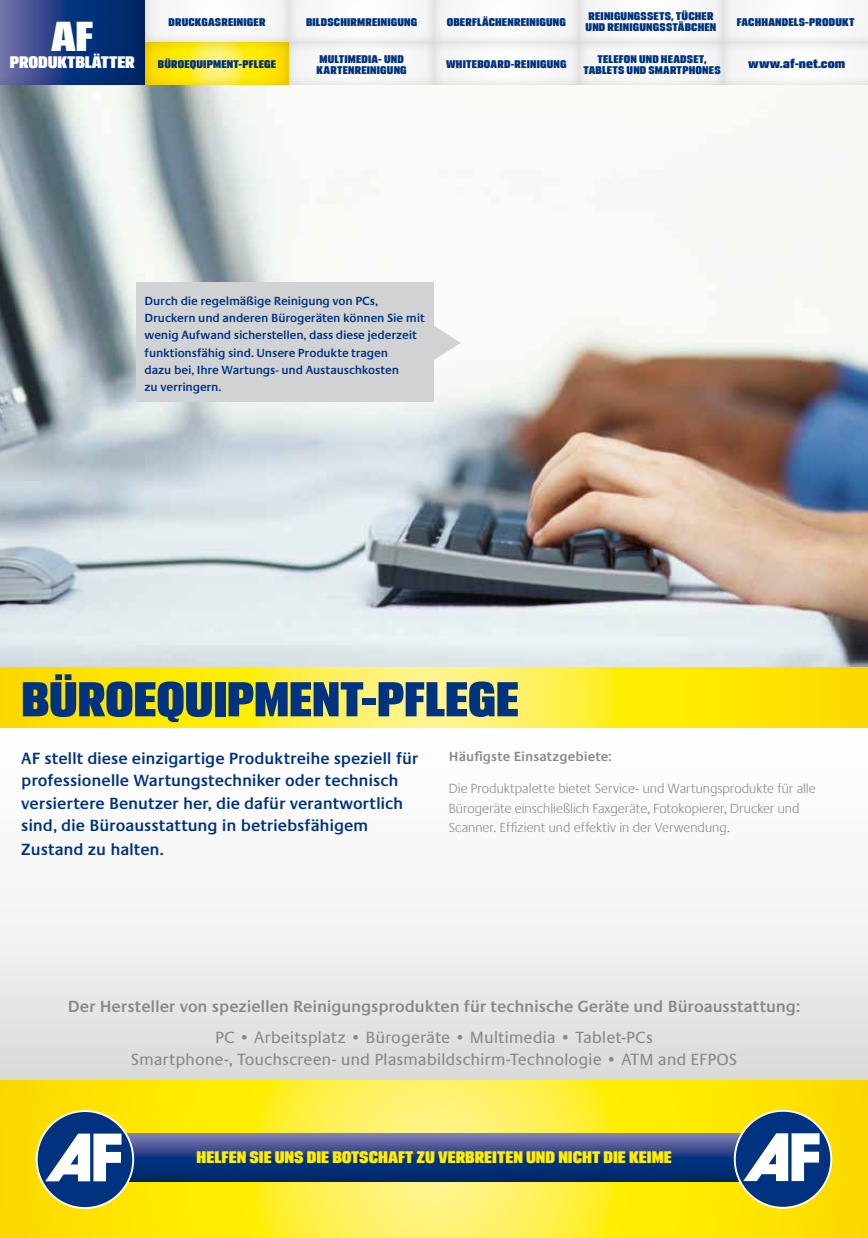
<style>
.page{position:relative;width:868px;height:1238px;background:#fff}
.page>*{position:absolute;margin:0;border:0;box-sizing:border-box;transform-origin:0 0}
.t1{font:52.5px "Breuer Headline";letter-spacing:-.005em;color:#00337f}
.t2{font:45px "Breuer Headline";color:#fff}
.t3{font:18px "Breuer Headline";color:#ffed00}
.t4{font:18px "Breuer Headline";letter-spacing:-.01em;color:#fff}
.t5{font:600 16.5px/22.5px "Praxis LT Pro";letter-spacing:-.005em;color:#00337f}
.t6{font:16.5px/22.5px "Praxis LT Pro";letter-spacing:-.005em;color:#87888a;text-align:center}
.t7{font:600 16.5px "Praxis LT Pro";letter-spacing:-.005em;color:#87888a}
.t8{font:300 13.5px/19.5px "Praxis LT Pro";letter-spacing:.005em;color:#87888a}
.t9{font:600 13.5px "Praxis LT Pro";letter-spacing:.005em;color:#87888a}
.t10{font:13.5px "Breuer Headline";color:#00337f}
.t11{font:12px/10.5px "Breuer Headline";letter-spacing:.015em;color:#00337f}
.t12{font:600 12px/17.2px "Praxis LT Pro";letter-spacing:-.01em;color:#00337f}
</style>
<div class="page">
<div style="left:0;top:727px;width:867px;height:353px;background:linear-gradient(to bottom,#fff,#e0dfdf)"></div>
<svg style="left:0;top:1080px;width:867px;height:157px;background:#fce825"></svg>
<div style="left:144px;top:0;width:147px;height:44px;background:#000;opacity:.15"></div>
<div style="left:144px;top:42px;width:147px;height:45px;background:#000;opacity:.15"></div>
<div style="left:289px;top:0;width:147px;height:44px;background:#000;opacity:.15"></div>
<div style="left:289px;top:42px;width:147px;height:45px;background:#000;opacity:.15"></div>
<div style="left:433px;top:0;width:147px;height:44px;background:#000;opacity:.15"></div>
<div style="left:433px;top:42px;width:147px;height:45px;background:#000;opacity:.15"></div>
<div style="left:578px;top:0;width:147px;height:44px;background:#000;opacity:.15"></div>
<div style="left:578px;top:42px;width:147px;height:45px;background:#000;opacity:.15"></div>
<div style="left:722px;top:0;width:145px;height:44px;background:#f8f8f8"></div>
<div style="left:722px;top:42px;width:145px;height:45px;background:#000;opacity:.15"></div>
<div style="left:0;top:0;width:147px;height:88px;background:#000;opacity:.15"></div>
<img style="left:0;top:85px;width:867px;height:583px">
<svg style="left:0;top:668px;width:867px;height:59px;background:#feea27"></svg>
<svg style="left:433px;top:319px;width:27px;height:46px"></svg>
<div style="left:136px;top:283px;width:297px;height:119px;background:#d1d2d4"></div>
<svg style="left:134px;top:1133px;width:599px;height:48px;background:#284587"></svg>
<svg style="left:36px;top:1110px;width:98px;height:98px"></svg>
<svg style="left:733px;top:1110px;width:99px;height:98px"></svg>
<h2 class="t2" style="left:51px;top:11px;width:44px">AF</h2>
<h3 class="t4" style="left:10px;top:52px;width:126px">PRODUKTBLÄTTER</h3>
<p class="t11" style="left:168px;top:16px;width:98px">DRUCKGASREINIGER</p>
<p class="t11" style="left:306px;top:16px;width:113px">BILDSCHIRMREINIGUNG</p>
<p class="t11" style="left:446px;top:16px;width:121px">OBERFLÄCHENREINIGUNG</p>
<p class="t11" style="left:585px;top:11px;width:132px">REINIGUNGSSETS, TÜCHER<br>UND REINIGUNGSSTÄBCHEN</p>
<p class="t11" style="left:736px;top:16px;width:119px">FACHHANDELS-PRODUKT</p>
<p class="t11" style="left:316px;top:54px;width:92px">MULTIMEDIA- UND<br>KARTENREINIGUNG</p>
<p class="t11" style="left:583px;top:54px;width:139px;text-align:center">TELEFON UND HEADSET,<br>TABLETS UND SMARTPHONES</p>
<p class="t11" style="left:158px;top:59px;width:120px">BÜROEQUIPMENT-PFLEGE</p>
<p class="t10" style="left:748px;top:56px;width:98px">www.af-net.com</p>
<p class="t11" style="left:446px;top:59px;width:122px">WHITEBOARD-REINIGUNG</p>
<p class="t12" style="left:145px;top:292px;width:281px">Durch die regelmäßige Reinigung von PCs, Druckern und anderen Bürogeräten können Sie mit wenig Aufwand sicherstellen, dass diese jederzeit funktionsfähig sind. Unsere Produkte tragen<br>dazu bei, Ihre Wartungs- und Austauschkosten<br>zu verringern.</p>
<h1 class="t1" style="left:21px;top:670px;width:499px">BÜROEQUIPMENT-PFLEGE</h1>
<h3 class="t5" style="left:21px;top:747px;width:398px">AF stellt diese einzigartige Produktreihe speziell für professionelle Wartungstechniker oder technisch versiertere Benutzer her, die dafür verantwortlich sind, die Büroausstattung in betriebsfähigem</h3>
<h3 class="t5" style="left:21px;top:838px;width:144px">Zustand zu halten.</h3>
<p class="t9" style="left:449px;top:748px;width:164px">Häufigste Einsatzgebiete:</p>
<p class="t8" style="left:449px;top:779px;width:368px">Die Produktpalette bietet Service- und Wartungsprodukte für alle<br>Bürogeräte einschließlich Faxgeräte, Fotokopierer, Drucker und<br>Scanner. Effizient und effektiv in der Verwendung.</p>
<h3 class="t7" style="left:68px;top:996px;width:733px">Der Hersteller von speziellen Reinigungsprodukten für technische Geräte und Büroausstattung:</h3>
<h3 class="t6" style="left:131px;top:1025px;width:608px">PC • Arbeitsplatz • Bürogeräte • Multimedia • Tablet-PCs<br>Smartphone-, Touchscreen- und Plasmabildschirm-Technologie • ATM and EFPOS</h3>
<h3 class="t3" style="left:197px;top:1147px;width:476px">HELFEN SIE UNS DIE BOTSCHAFT ZU VERBREITEN UND NICHT DIE KEIME</h3>
</div>
